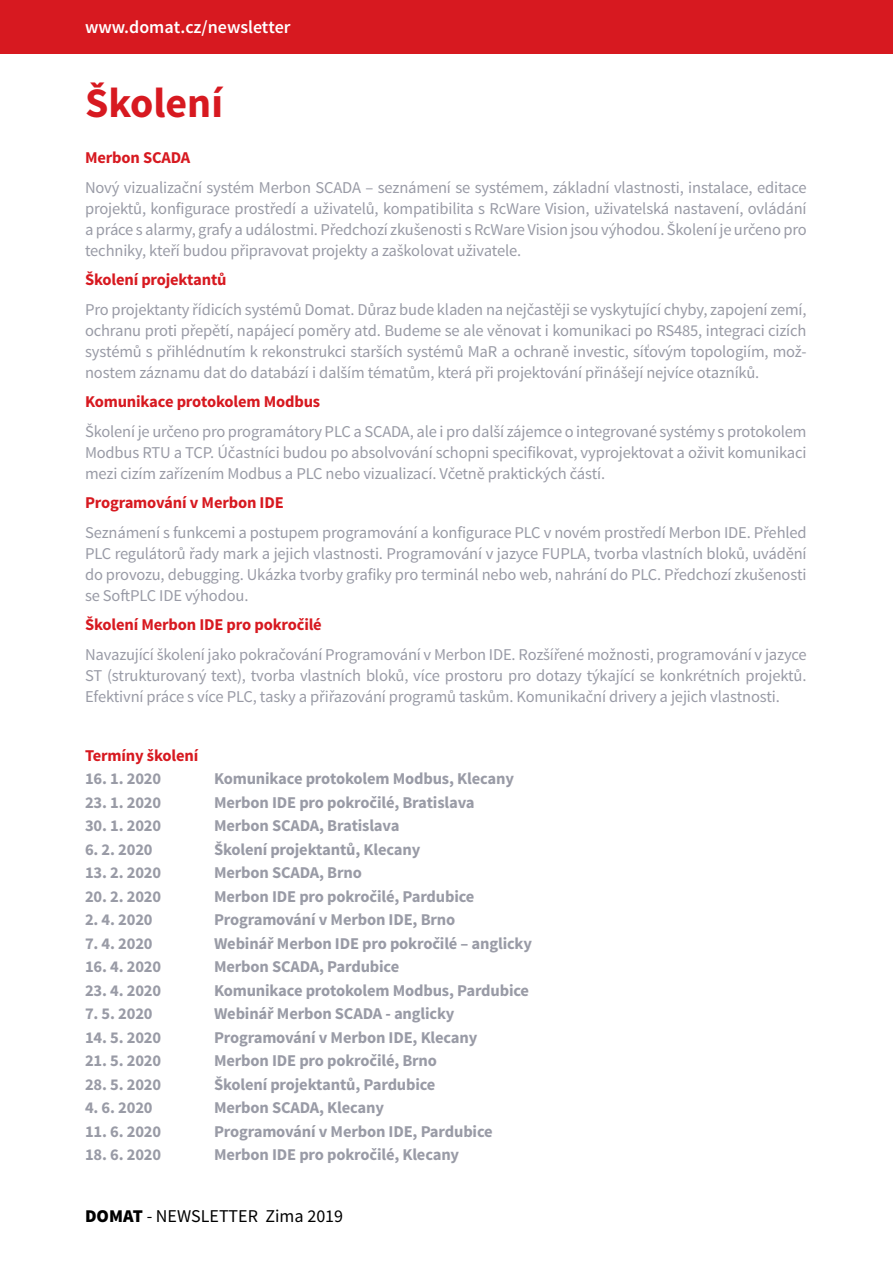
<style>
.page{position:relative;width:893px;height:1263px;background:#fff}
.page>*{position:absolute;margin:0;border:0;box-sizing:border-box;transform-origin:0 0}
.t1{font:700 42px "Source Sans Pro";color:#d71920}
.t2{font:18px "Source Sans Pro";color:#000}
.t3{font:600 18px "Source Sans Pro";color:#fff}
.t4{font:16.5px/21px "Source Sans Pro";letter-spacing:-.01em;color:#999ba6;text-align:justify}
.t5{font:700 16.5px "Source Sans Pro";letter-spacing:-.01em;color:#999ba6}
.t6{font:700 16.5px "Source Sans Pro";letter-spacing:-.01em;color:#d71920}
.s1{font-weight:900}
</style>
<div class="page">
<div style="left:0;top:0;width:893px;height:54px;background:#d71920"></div>
<p class="t3" style="left:85px;top:16px;width:207px">www.domat.cz/newsletter</p>
<h1 class="t1" style="left:85px;top:76px;width:139px">Školení</h1>
<p class="t6" style="left:85px;top:147px;width:107px">Merbon SCADA</p>
<p class="t4" style="left:85px;top:177px;width:723px">Nový vizualizační systém Merbon SCADA – seznámení se systémem, základní vlastnosti, instalace, editace projektů, konfigurace prostředí a uživatelů, kompatibilita s RcWare Vision, uživatelská nastavení, ovládání a práce s alarmy, grafy a událostmi. Předchozí zkušenosti s RcWare Vision jsou výhodou. Školení je určeno pro techniky, kteří budou připravovat projekty a zaškolovat uživatele.</p>
<p class="t6" style="left:85px;top:269px;width:143px">Školení projektantů</p>
<p class="t4" style="left:85px;top:299px;width:723px">Pro projektanty řídicích systémů Domat. Důraz bude kladen na nejčastěji se vyskytující chyby, zapojení zemí, ochranu proti přepětí, napájecí poměry atd. Budeme se ale věnovat i komunikaci po RS485, integraci cizích systémů s přihlédnutím k rekonstrukci starších systémů MaR a ochraně investic, síťovým topologiím, mož&shy;nostem záznamu dat do databází i dalším tématům, která při projektování přinášejí nejvíce otazníků.</p>
<p class="t6" style="left:85px;top:391px;width:237px">Komunikace protokolem Modbus</p>
<p class="t4" style="left:85px;top:421px;width:723px">Školení je určeno pro programátory PLC a SCADA, ale i pro další zájemce o integrované systémy s protokolem Modbus RTU a TCP. Účastníci budou po absolvování schopni specifikovat, vyprojektovat a oživit komunikaci mezi cizím zařízením Modbus a PLC nebo vizualizací. Včetně praktických částí.</p>
<p class="t6" style="left:85px;top:492px;width:200px">Programování v Merbon IDE</p>
<p class="t4" style="left:85px;top:522px;width:723px">Seznámení s funkcemi a postupem programování a konfigurace PLC v novém prostředí Merbon IDE. Přehled PLC regulátorů řady mark a jejich vlastnosti. Programování v jazyce FUPLA, tvorba vlastních bloků, uvádění do provozu, debugging. Ukázka tvorby grafiky pro terminál nebo web, nahrání do PLC. Předchozí zkušenosti se SoftPLC IDE výhodou.</p>
<p class="t6" style="left:85px;top:614px;width:238px">Školení Merbon IDE pro pokročilé</p>
<p class="t4" style="left:85px;top:644px;width:723px">Navazující školení jako pokračování Programování v Merbon IDE. Rozšířené možnosti, programování v jazyce ST (strukturovaný text), tvorba vlastních bloků, více prostoru pro dotazy týkající se konkrétních projektů.<br>Efektivní práce s více PLC, tasky a přiřazování programů taskům. Komunikační drivery a jejich vlastnosti.</p>
<p class="t6" style="left:85px;top:745px;width:115px">Termíny školení</p>
<p class="t5" style="left:85px;top:768px;width:78px">16. 1. 2020</p>
<p class="t5" style="left:214px;top:768px;width:301px">Komunikace protokolem Modbus, Klecany</p>
<p class="t5" style="left:85px;top:792px;width:78px">23. 1. 2020</p>
<p class="t5" style="left:214px;top:792px;width:262px">Merbon IDE pro pokročilé, Bratislava</p>
<p class="t5" style="left:85px;top:815px;width:78px">30. 1. 2020</p>
<p class="t5" style="left:214px;top:815px;width:187px">Merbon SCADA, Bratislava</p>
<p class="t5" style="left:85px;top:839px;width:69px">6. 2. 2020</p>
<p class="t5" style="left:214px;top:839px;width:208px">Školení projektantů, Klecany</p>
<p class="t5" style="left:85px;top:862px;width:78px">13. 2. 2020</p>
<p class="t5" style="left:214px;top:862px;width:149px">Merbon SCADA, Brno</p>
<p class="t5" style="left:85px;top:886px;width:78px">20. 2. 2020</p>
<p class="t5" style="left:214px;top:886px;width:262px">Merbon IDE pro pokročilé, Pardubice</p>
<p class="t5" style="left:85px;top:909px;width:69px">2. 4. 2020</p>
<p class="t5" style="left:214px;top:909px;width:243px">Programování v Merbon IDE, Brno</p>
<p class="t5" style="left:85px;top:933px;width:69px">7. 4. 2020</p>
<p class="t5" style="left:214px;top:933px;width:320px">Webinář Merbon IDE pro pokročilé – anglicky</p>
<p class="t5" style="left:85px;top:956px;width:78px">16. 4. 2020</p>
<p class="t5" style="left:214px;top:956px;width:187px">Merbon SCADA, Pardubice</p>
<p class="t5" style="left:85px;top:980px;width:78px">23. 4. 2020</p>
<p class="t5" style="left:214px;top:980px;width:317px">Komunikace protokolem Modbus, Pardubice</p>
<p class="t5" style="left:85px;top:1003px;width:69px">7. 5. 2020</p>
<p class="t5" style="left:214px;top:1003px;width:242px">Webinář Merbon SCADA - anglicky</p>
<p class="t5" style="left:85px;top:1027px;width:78px">14. 5. 2020</p>
<p class="t5" style="left:214px;top:1027px;width:265px">Programování v Merbon IDE, Klecany</p>
<p class="t5" style="left:85px;top:1050px;width:78px">21. 5. 2020</p>
<p class="t5" style="left:214px;top:1050px;width:225px">Merbon IDE pro pokročilé, Brno</p>
<p class="t5" style="left:85px;top:1074px;width:78px">28. 5. 2020</p>
<p class="t5" style="left:214px;top:1074px;width:223px">Školení projektantů, Pardubice</p>
<p class="t5" style="left:85px;top:1097px;width:69px">4. 6. 2020</p>
<p class="t5" style="left:214px;top:1097px;width:172px">Merbon SCADA, Klecany</p>
<p class="t5" style="left:85px;top:1121px;width:78px">11. 6. 2020</p>
<p class="t5" style="left:214px;top:1121px;width:280px">Programování v Merbon IDE, Pardubice</p>
<p class="t5" style="left:85px;top:1144px;width:78px">18. 6. 2020</p>
<p class="t5" style="left:214px;top:1144px;width:247px">Merbon IDE pro pokročilé, Klecany</p>
<p class="t2" style="left:85px;top:1205px;width:260px"><span class="s1">DOMAT</span> - NEWSLETTER Zima 2019</p>
</div>
